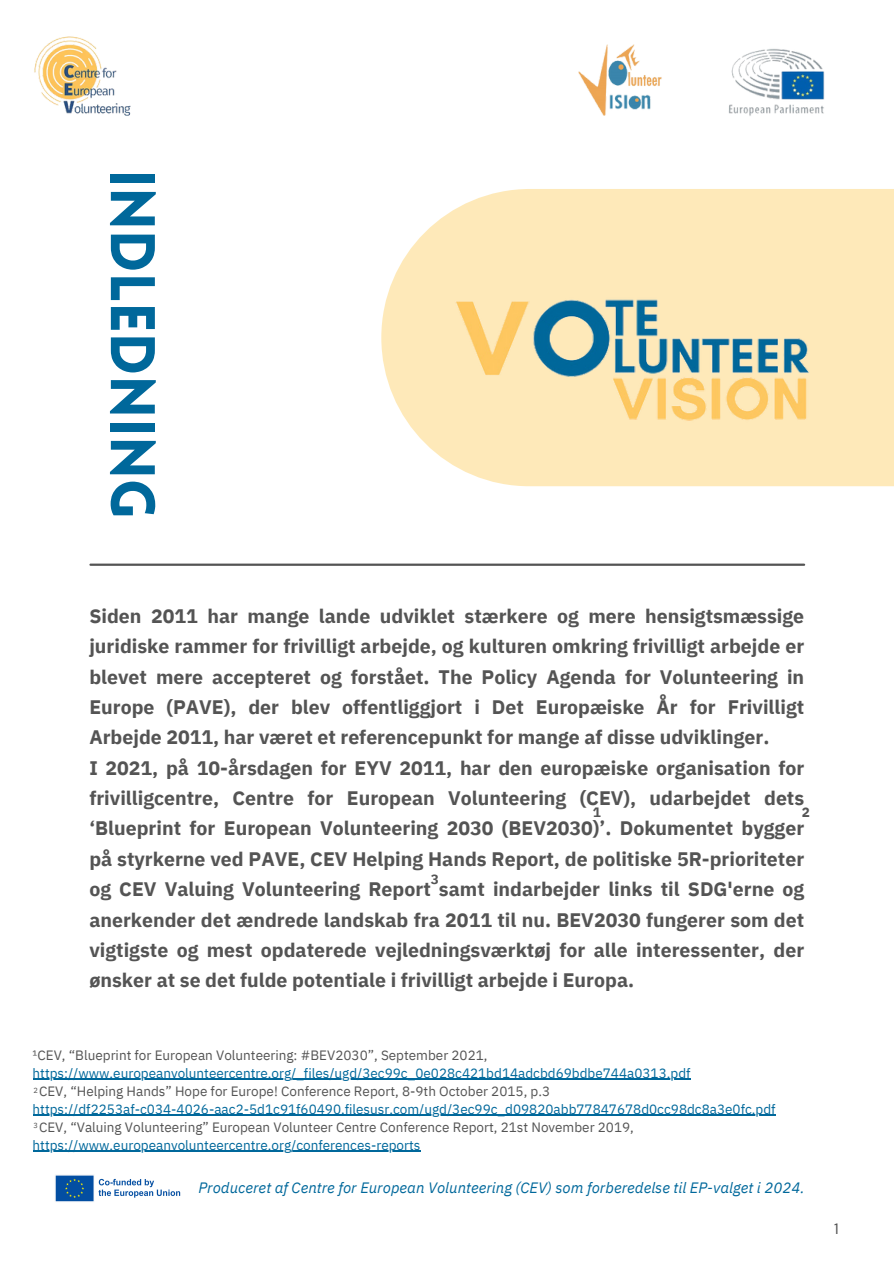
<style>
.page{position:relative;width:894px;height:1264px;background:#fff}
.page>*{position:absolute;margin:0;border:0;box-sizing:border-box;transform-origin:0 0}
.t1{font:900 61.5px "Lovelo";letter-spacing:-.01em;color:#00689b}
.t2{font:700 19.5px/30.3px "IBM Plex Sans";color:#545454;text-align:justify}
.t3{font:italic 15px "IBM Plex Sans";color:#00689b}
.t4{font:15px "DM Sans";color:#545454}
.t5{font:13.5px "IBM Plex Sans";color:#00689b}
.t6{font:13.5px "IBM Plex Sans";color:#545454}
.t7{font:700 13.5px "IBM Plex Sans";color:#545454}
.t8{font:7.5px "IBM Plex Sans";color:#545454}
</style>
<div class="page">
<hr style="left:90px;top:563px;width:713px;height:3px;background:#545454">
<svg style="left:381px;top:189px;width:512px;height:298px;background:#feecc2"></svg>
<img style="left:447px;top:237px;width:397px;height:202px">
<img style="left:34px;top:36px;width:97px;height:80px">
<img style="left:578px;top:44px;width:84px;height:72px">
<img style="left:728px;top:48px;width:97px;height:68px">
<img style="left:55px;top:1175px;width:126px;height:27px">
<hr style="left:33px;top:1078px;width:657px;height:1px;background:#00689b">
<hr style="left:33px;top:1114px;width:742px;height:1px;background:#00689b">
<hr style="left:33px;top:1150px;width:387px;height:1px;background:#00689b">
<p class="t1" style="left:157px;top:169px;width:352px;rotate:90deg">INDLEDNING</p>
<p class="t2" style="left:89px;top:600px;width:716px">Siden 2011 har mange lande udviklet stærkere og mere hensigtsmæssige juridiske rammer for frivilligt arbejde, og kulturen omkring frivilligt arbejde er blevet mere accepteret og forstået. The Policy Agenda for Volunteering in Europe (PAVE), der blev offentliggjort i Det Europæiske År for Frivilligt Arbejde 2011, har været et referencepunkt for mange af disse udviklinger.</p>
<p class="t2" style="left:89px;top:752px;width:716px">I 2021, på 10-årsdagen for EYV 2011, har den europæiske organisation for frivilligcentre, Centre for European Volunteering (CEV), udarbejdet dets ‘Blueprint for European Volunteering 2030 (BEV2030)’. Dokumentet bygger på styrkerne ved PAVE, CEV Helping Hands Report, de politiske 5R-prioriteter og CEV Valuing Volunteering Report samt indarbejder links til SDG'erne og anerkender det ændrede landskab fra 2011 til nu. BEV2030 fungerer som det vigtigste og mest opdaterede vejledningsværktøj for alle interessenter, der ønsker at se det fulde potentiale i frivilligt arbejde i Europa.</p>
<p class="t7" style="left:801px;top:803px;width:10px">2</p>
<p class="t7" style="left:592px;top:803px;width:10px">1</p>
<p class="t7" style="left:430px;top:869px;width:10px">3</p>
<p class="t6" style="left:33px;top:1045px;width:456px">¹CEV, “Blueprint for European Volunteering: #BEV2030”, September 2021,</p>
<p class="t5" style="left:33px;top:1063px;width:659px">https://www.europeanvolunteercentre.org/_files/ugd/3ec99c_0e028c421bd14adcbd69bdbe744a0313.pdf</p>
<p class="t6" style="left:39px;top:1081px;width:512px">CEV, “Helping Hands” Hope for Europe! Conference Report, 8-9th October 2015, p.3</p>
<p class="t5" style="left:33px;top:1099px;width:744px">https://df2253af-c034-4026-aac2-5d1c91f60490.filesusr.com/ugd/3ec99c_d09820abb77847678d0cc98dc8a3e0fc.pdf</p>
<p class="t6" style="left:39px;top:1117px;width:596px">CEV, “Valuing Volunteering” European Volunteer Centre Conference Report, 21st November 2019,</p>
<p class="t5" style="left:33px;top:1135px;width:389px">https://www.europeanvolunteercentre.org/conferences-reports</p>
<p class="t8" style="left:34px;top:1085px;width:6px">2</p>
<p class="t8" style="left:34px;top:1120px;width:6px">3</p>
<h2 class="t3" style="left:198px;top:1177px;width:607px">Produceret af Centre for European Volunteering (CEV) som forberedelse til EP-valget i 2024.</h2>
<p class="t4" style="left:834px;top:1219px;width:6px">1</p>
</div>
